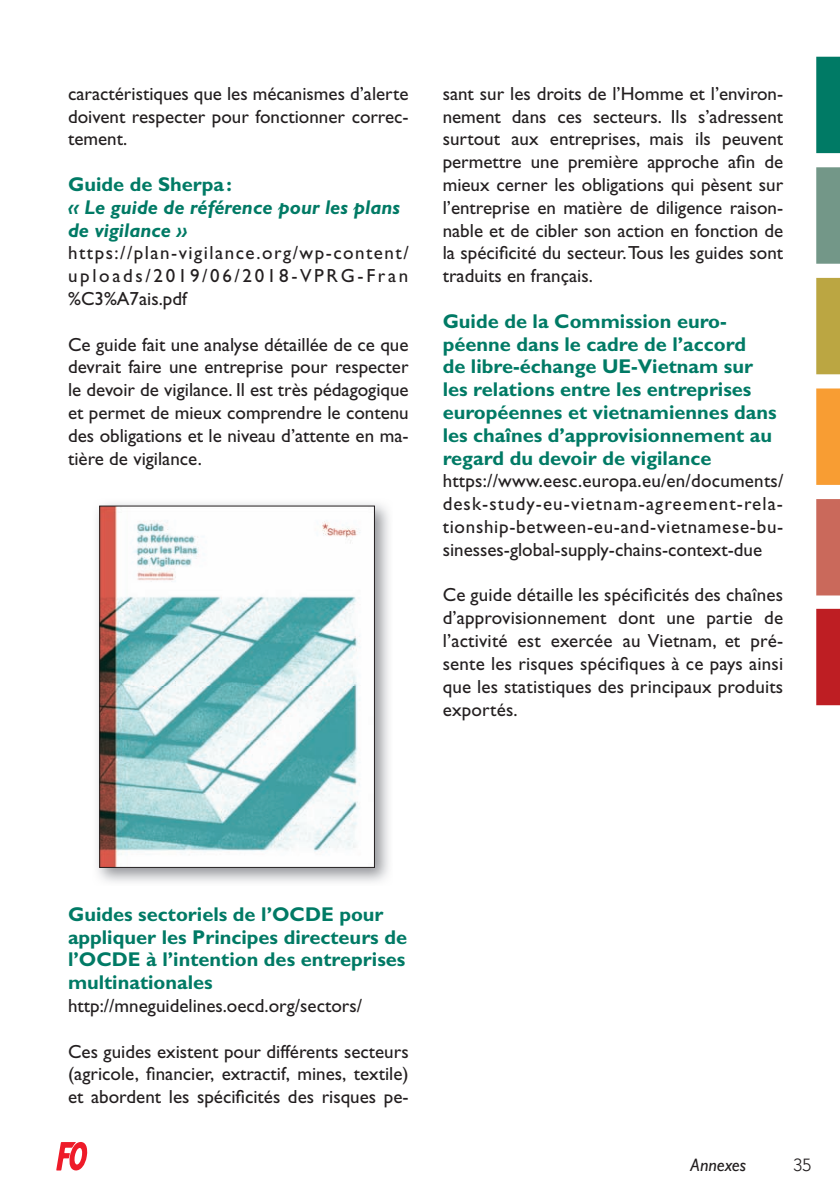
<style>
.page{position:relative;width:840px;height:1191px;background:#fff}
.page>*{position:absolute;margin:0;border:0;box-sizing:border-box;transform-origin:0 0}
.t1{font:700 20px/22.8px "Gill Sans";color:#007a65}
.t2{font:italic 700 20px/22.8px "Gill Sans";color:#007a65}
.t3{font:19px/22.8px "Gill Sans";color:#231f20;text-align:justify}
.t4{font:italic 18px "Gill Sans";color:#231f20}
.t5{font:18px "Itc Kabel";color:#231f20}
</style>
<div class="page">
<svg style="left:56px;top:1142px;width:32px;height:28px"></svg>
<div style="left:816px;top:57px;width:23px;height:96px;background:#007a65"></div>
<div style="left:816px;top:167px;width:23px;height:97px;background:#739788"></div>
<div style="left:816px;top:278px;width:23px;height:96px;background:#bba642"></div>
<div style="left:816px;top:388px;width:23px;height:97px;background:#f89d33"></div>
<div style="left:816px;top:609px;width:23px;height:96px;background:#be1e23"></div>
<div style="left:816px;top:499px;width:23px;height:96px;background:#ca695b"></div>
<img style="left:97px;top:503px;width:292px;height:379px">
<img style="left:101px;top:508px;width:271px;height:357px">
<div style="left:99px;top:506px;width:275px;height:361px;border:1px solid #231f20"></div>
<p class="t3" style="left:68px;top:82px;width:342px">caractéristiques que les mécanismes d’alerte doivent respecter pour fonctionner correc&shy;tement.</p>
<p class="t1" style="left:68px;top:172px;width:165px">Guide de Sherpa :</p>
<p class="t2" style="left:68px;top:195px;width:333px">« Le guide de référence pour les plans de vigilance »</p>
<p class="t3" style="left:68px;top:241px;width:342px">https://plan-vigilance.org/wp-content/ uploads/2019/06/2018-VPRG-Fran %C3%A7ais.pdf</p>
<p class="t3" style="left:68px;top:333px;width:342px">Ce guide fait une analyse détaillée de ce que devrait faire une entreprise pour respecter le devoir de vigilance. Il est très pédagogique et permet de mieux comprendre le contenu des obligations et le niveau d’attente en ma&shy;tière de vigilance.</p>
<p class="t3" style="left:442px;top:82px;width:342px">sant sur les droits de l’Homme et l’environ&shy;nement dans ces secteurs. Ils s’adressent surtout aux entreprises, mais ils peuvent permettre une première approche afin de mieux cerner les obligations qui pèsent sur l’entreprise en matière de diligence raison&shy;nable et de cibler son action en fonction de la spécificité du secteur. Tous les guides sont traduits en français.</p>
<p class="t1" style="left:442px;top:309px;width:335px">Guide de la Commission euro&shy;péenne dans le cadre de l’accord<br>de libre-échange UE-Vietnam sur les relations entre les entreprises européennes et vietnamiennes dans les chaînes d’approvisionnement au regard du devoir de vigilance</p>
<p class="t3" style="left:442px;top:469px;width:342px">https://www.eesc.europa.eu/en/documents/ desk-study-eu-vietnam-agreement-rela&shy;tionship-between-eu-and-vietnamese-bu&shy;sinesses-global-supply-chains-context-due</p>
<p class="t3" style="left:442px;top:583px;width:342px">Ce guide détaille les spécificités des chaînes d’approvisionnement dont une partie de l’activité est exercée au Vietnam, et pré&shy;sente les risques spécifiques à ce pays ainsi que les statistiques des principaux produits exportés.</p>
<p class="t1" style="left:68px;top:902px;width:340px">Guides sectoriels de l’OCDE pour appliquer les Principes directeurs de l’OCDE à l’intention des entreprises multinationales</p>
<p class="t3" style="left:68px;top:994px;width:295px">http://mneguidelines.oecd.org/sectors/</p>
<p class="t3" style="left:68px;top:1039px;width:342px">Ces guides existent pour différents secteurs (agricole, financier, extractif, mines, textile) et abordent les spécificités des risques pe-</p>
<p class="t4" style="left:690px;top:1154px;width:57px">Annexes</p>
<p class="t5" style="left:793px;top:1154px;width:19px">35</p>
</div>
